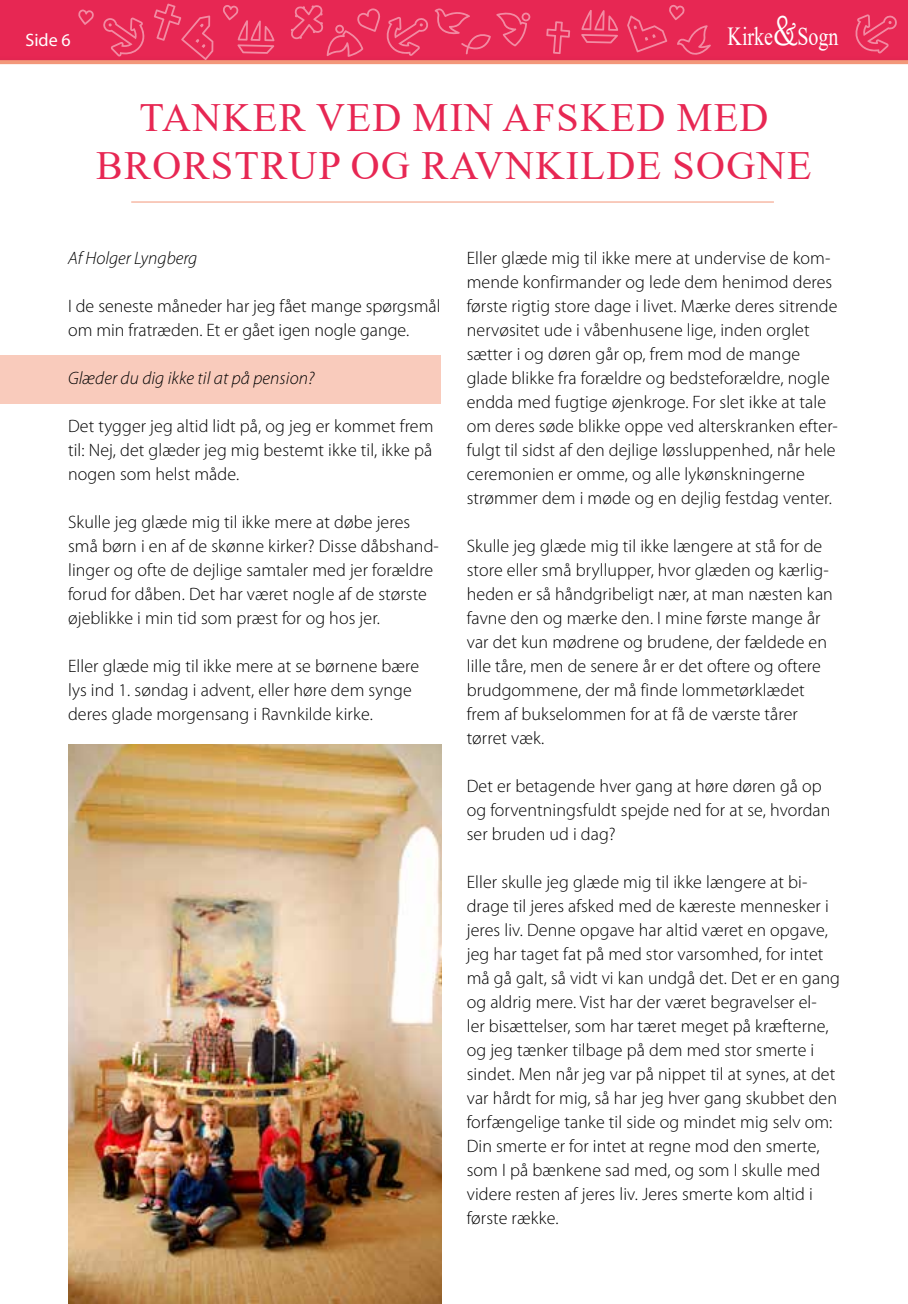
<style>
.page{position:relative;width:908px;height:1304px;background:#fff}
.page>*{position:absolute;margin:0;border:0;box-sizing:border-box;transform-origin:0 0}
.t1{font:40px/48px "Times New Roman";letter-spacing:.035em;color:#e72753;text-align:center}
.t2{font:26px "Times New Roman";color:#fff;scale:.77 1}
.t3{font:300 18px/24px "Myriad Pro";letter-spacing:.005em;color:#000}
.t4{font:italic 300 18px "Myriad Pro";letter-spacing:.005em;color:#000}
.t5{font:18px "Myriad Pro";color:#fff}
.s1{font-family:"Harrington";font-size:41.8px}
</style>
<div class="page">
<div style="left:0;top:356px;width:441px;height:48px;background:#f9cbbc"></div>
<hr style="left:907px;top:931px;width:1px;height:48px;background:#f3987a">
<hr style="left:131px;top:202px;width:642px;height:1px;background:#f3987a">
<img style="left:68px;top:744px;width:373px;height:560px">
<div style="left:0;top:0;width:907px;height:66px;background:#e72753"></div>
<svg style="left:0;top:60px;width:907px;height:4px;background:#f29378"></svg>
<svg style="left:496px;top:12px;width:34px;height:34px"></svg>
<svg style="left:581px;top:10px;width:37px;height:33px"></svg>
<svg style="left:855px;top:14px;width:41px;height:40px"></svg>
<svg style="left:546px;top:21px;width:24px;height:33px"></svg>
<svg style="left:434px;top:8px;width:56px;height:46px"></svg>
<svg style="left:103px;top:18px;width:42px;height:39px"></svg>
<svg style="left:223px;top:5px;width:51px;height:49px"></svg>
<svg style="left:627px;top:5px;width:83px;height:50px"></svg>
<svg style="left:78px;top:10px;width:16px;height:15px"></svg>
<svg style="left:291px;top:5px;width:137px;height:52px"></svg>
<svg style="left:154px;top:4px;width:59px;height:56px"></svg>
<p class="t5" style="left:26px;top:28px;width:47px">Side 6</p>
<h2 class="t2" style="left:727px;top:18px;width:146px">Kirke<span class="s1">&amp;</span>Sogn</h2>
<h1 class="t1" style="left:96px;top:93px;width:716px">TANKER VED MIN AFSKED MED<br>BRORSTRUP OG RAVNKILDE SOGNE</h1>
<p class="t4" style="left:68px;top:248px;width:131px">Af Holger Lyngberg</p>
<p class="t3" style="left:68px;top:294px;width:374px">I de seneste måneder har jeg fået mange spørgsmål om min fratræden. Et er gået igen nogle gange.</p>
<p class="t4" style="left:68px;top:368px;width:248px">Glæder du dig ikke til at på pension?</p>
<p class="t3" style="left:68px;top:414px;width:367px;text-align:justify">Det tygger jeg altid lidt på, og jeg er kommet frem til: Nej, det glæder jeg mig bestemt ikke til, ikke på nogen som helst måde.</p>
<p class="t3" style="left:68px;top:510px;width:372px">Skulle jeg glæde mig til ikke mere at døbe jeres små børn i en af de skønne kirker? Disse dåbshand&shy;linger og ofte de dejlige samtaler med jer forældre forud for dåben. Det har været nogle af de største øjeblikke i min tid som præst for og hos jer.</p>
<p class="t3" style="left:68px;top:654px;width:352px">Eller glæde mig til ikke mere at se børnene bære lys ind 1. søndag i advent, eller høre dem synge deres glade morgensang i Ravnkilde kirke.</p>
<p class="t3" style="left:466px;top:246px;width:372px">Eller glæde mig til ikke mere at undervise de kom&shy;mende konfirmander og lede dem henimod deres første rigtig store dage i livet. Mærke deres sitrende nervøsitet ude i våbenhusene lige, inden orglet sætter i og døren går op, frem mod de mange glade blikke fra forældre og bedsteforældre, nogle endda med fugtige øjenkroge. For slet ikke at tale om deres søde blikke oppe ved alterskranken efter&shy;fulgt til sidst af den dejlige løssluppenhed, når hele ceremonien er omme, og alle lykønskningerne strømmer dem i møde og en dejlig festdag venter.</p>
<p class="t3" style="left:466px;top:534px;width:367px">Skulle jeg glæde mig til ikke længere at stå for de store eller små bryllupper, hvor glæden og kærlig&shy;heden er så håndgribeligt nær, at man næsten kan favne den og mærke den. I mine første mange år var det kun mødrene og brudene, der fældede en lille tåre, men de senere år er det oftere og oftere brudgommene, der må finde lommetørklædet frem af bukselommen for at få de værste tårer tørret væk.</p>
<p class="t3" style="left:466px;top:774px;width:365px">Det er betagende hver gang at høre døren gå op og forventningsfuldt spejde ned for at se, hvordan ser bruden ud i dag?</p>
<p class="t3" style="left:466px;top:870px;width:374px">Eller skulle jeg glæde mig til ikke længere at bi&shy;drage til jeres afsked med de kæreste mennesker i jeres liv. Denne opgave har altid været en opgave, jeg har taget fat på med stor varsomhed, for intet må gå galt, så vidt vi kan undgå det. Det er en gang og aldrig mere. Vist har der været begravelser el-<br>ler bisættelser, som har tæret meget på kræfterne, og jeg tænker tilbage på dem med stor smerte i sindet. Men når jeg var på nippet til at synes, at det var hårdt for mig, så har jeg hver gang skubbet den forfængelige tanke til side og mindet mig selv om:<br>Din smerte er for intet at regne mod den smerte, som I på bænkene sad med, og som I skulle med videre resten af jeres liv. Jeres smerte kom altid i første række.</p>
</div>
